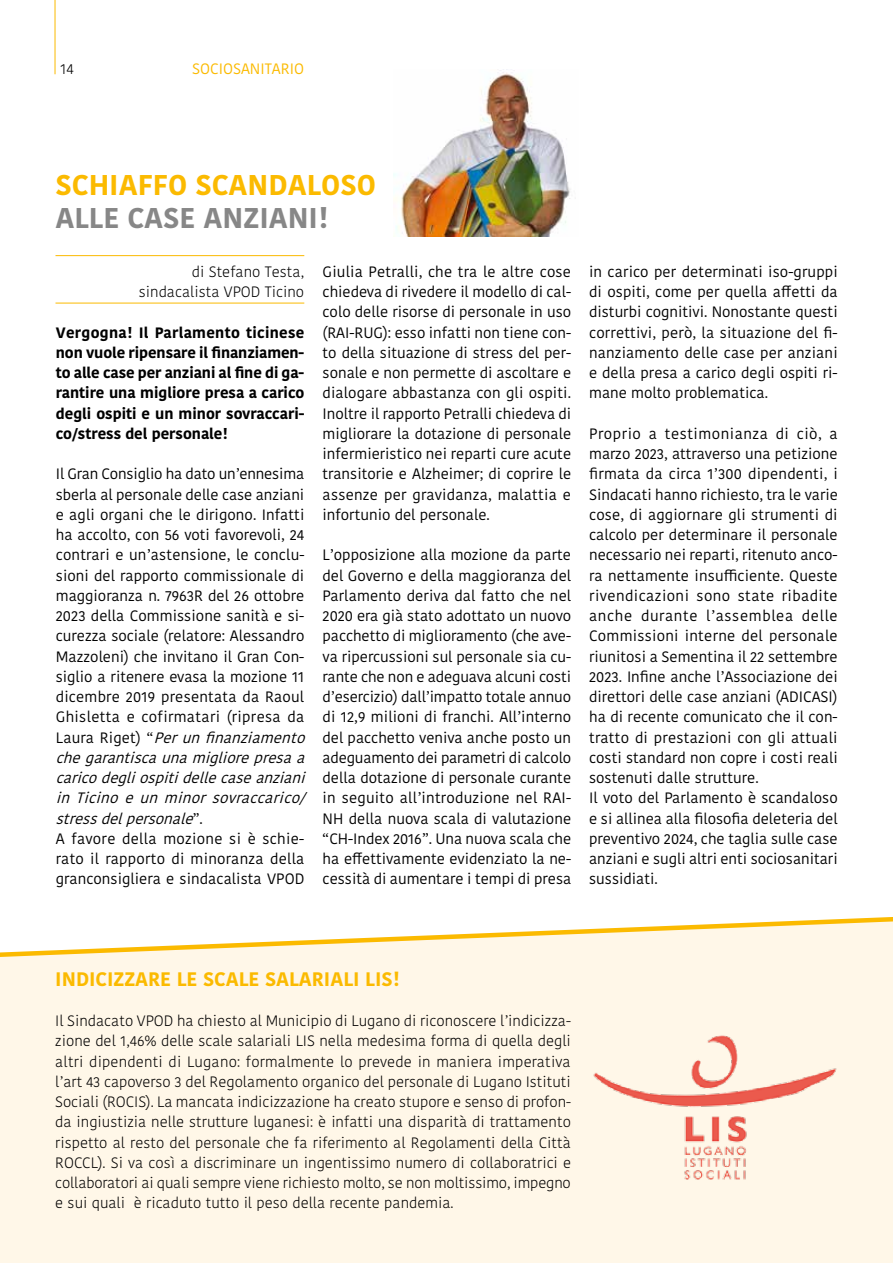
<style>
.page{position:relative;width:893px;height:1263px;background:#fff}
.page>*{position:absolute;margin:0;border:0;box-sizing:border-box;transform-origin:0 0}
.t1{font:700 28.5px "Kohinoor Bangla";color:#fbba00}
.t2{font:700 28.5px "Kohinoor Bangla";color:#878787}
.t3{font:700 19.5px "Kohinoor Bangla";color:#fbba00}
.t4{font:15px/20.2px "Kohinoor Bangla";color:#000;text-align:justify}
.t5{font:300 15px/20.2px "Kohinoor Bangla";color:#000;text-align:justify}
.t6{font:700 15px/20.2px "Kohinoor Bangla";color:#000;text-align:justify}
.t7{font:15px "Kohinoor Bangla";color:#fbba00}
.s1{font-style:italic}
</style>
<div class="page">
<hr style="left:55px;top:0;width:1px;height:74px;background:#fbba00">
<div style="left:0;top:960px;width:893px;height:303px;background:#fff7e8"></div>
<svg style="left:0;top:917px;width:893px;height:43px"></svg>
<img style="left:589px;top:1034px;width:249px;height:146px">
<img style="left:394px;top:70px;width:177px;height:166px">
<hr style="left:55px;top:255px;width:249px;height:1px;background:#fbba00">
<hr style="left:55px;top:303px;width:249px;height:1px;background:#fbba00">
<p class="t5" style="left:60px;top:59px;width:15px">14</p>
<p class="t7" style="left:192px;top:57px;width:113px">SOCIOSANITARIO</p>
<h1 class="t1" style="left:55px;top:160px;width:322px">SCHIAFFO SCANDALOSO</h1>
<h1 class="t2" style="left:55px;top:193px;width:274px">ALLE CASE ANZIANI!</h1>
<p class="t5" style="left:139px;top:261px;width:167px;text-align:right">di Stefano Testa, sindacalista VPOD Ticino</p>
<p class="t6" style="left:56px;top:321px;width:250px">Vergogna! Il Parlamento ticinese non vuole ripensare il finanziamen&shy;to alle case per anziani al fine di ga&shy;rantire una migliore presa a carico degli ospiti e un minor sovraccari&shy;co/stress del personale!</p>
<p class="t4" style="left:56px;top:464px;width:256px;text-align:left">Il Gran Consiglio ha dato un’ennesima sberla al personale delle case anziani e agli organi che le dirigono. Infatti ha accolto, con 56 voti favorevoli, 24 contrari e un’astensione, le conclu&shy;sioni del rapporto commissionale di maggioranza n. 7963R del 26 ottobre 2023 della Commissione sanità e si&shy;curezza sociale (relatore: Alessandro Mazzoleni) che invitano il Gran Con&shy;siglio a ritenere evasa la mozione 11 dicembre 2019 presentata da Raoul Ghisletta e cofirmatari (ripresa da L a u r a R i g e t) “ <span class="s1">Perunfinanziamento chegarantiscaunamigliorepresaa caricodegliospitidellecaseanziani inTicinoeunminorsovraccarico/ stressdelpersonale</span>” .<br>A favore della mozione si è schie&shy;rato il rapporto di minoranza della granconsigliera e sindacalista VPOD</p>
<p class="t4" style="left:323px;top:261px;width:250px">Giulia Petralli, che tra le altre cose chiedeva di rivedere il modello di cal&shy;colo delle risorse di personale in uso (RAI-RUG): esso infatti non tiene con&shy;to della situazione di stress del per&shy;sonale e non permette di ascoltare e dialogare abbastanza con gli ospiti.<br>Inoltre il rapporto Petralli chiedeva di migliorare la dotazione di personale infermieristico nei reparti cure acute transitorie e Alzheimer; di coprire le assenze per gravidanza, malattia e infortunio del personale.</p>
<p class="t4" style="left:323px;top:545px;width:250px">L’opposizione alla mozione da parte del Governo e della maggioranza del Parlamento deriva dal fatto che nel 2020 era già stato adottato un nuovo pacchetto di miglioramento (che ave&shy;va ripercussioni sul personale sia cu&shy;rante che non e adeguava alcuni costi d’esercizio) dall’impatto totale annuo di 12,9 milioni di franchi. All’interno del pacchetto veniva anche posto un adeguamento dei parametri di calcolo della dotazione di personale curante in seguito all’introduzione nel RAI-NH della nuova scala di valutazione “CH-Index 2016”. Una nuova scala che ha effettivamente evidenziato la ne&shy;cessità di aumentare i tempi di presa</p>
<p class="t4" style="left:589px;top:261px;width:250px">in carico per determinati iso-gruppi di ospiti, come per quella affetti da disturbi cognitivi. Nonostante questi correttivi, però, la situazione del fi&shy;nanziamento delle case per anziani e della presa a carico degli ospiti ri&shy;mane molto problematica.</p>
<p class="t4" style="left:589px;top:423px;width:250px;text-align:left">Proprio a testimonianza di ciò, a marzo 2023, attraverso una petizione firmata da circa 1’300 dipendenti, i Sindacati hanno richiesto, tra le varie cose, di aggiornare gli strumenti di calcolo per determinare il personale necessario nei reparti, ritenuto anco&shy;ra nettamente insufficiente. Queste rivendicazioni sono state ribadite anche durante l’assemblea delle Commissioni interne del personale riunitosi a Sementina il 22 settembre 2023. Infine anche l’Associazione dei direttori delle case anziani (ADICASI) ha di recente comunicato che il con&shy;tratto di prestazioni con gli attuali costi standard non copre i costi reali sostenuti dalle strutture.<br>Il voto del Parlamento è scandaloso e si allinea alla filosofia deleteria del preventivo 2024, che taglia sulle case anziani e sugli altri enti sociosanitari sussidiati.</p>
<h2 class="t3" style="left:55px;top:961px;width:346px">INDICIZZARE LE SCALE SALARIALI LIS!</h2>
<p class="t5" style="left:55px;top:1010px;width:517px">Il Sindacato VPOD ha chiesto al Municipio di Lugano di riconoscere l’indicizza&shy;zione del 1,46% delle scale salariali LIS nella medesima forma di quella degli altri dipendenti di Lugano: formalmente lo prevede in maniera imperativa l’art 43 capoverso 3 del Regolamento organico del personale di Lugano Istituti Sociali (ROCIS). La mancata indicizzazione ha creato stupore e senso di profon&shy;da ingiustizia nelle strutture luganesi: è infatti una disparità di trattamento rispetto al resto del personale che fa riferimento al Regolamenti della Città ROCCL). Si va così a discriminare un ingentissimo numero di collaboratrici e collaboratori ai quali sempre viene richiesto molto, se non moltissimo, impegno e sui quali è ricaduto tutto il peso della recente pandemia.</p>
</div>
